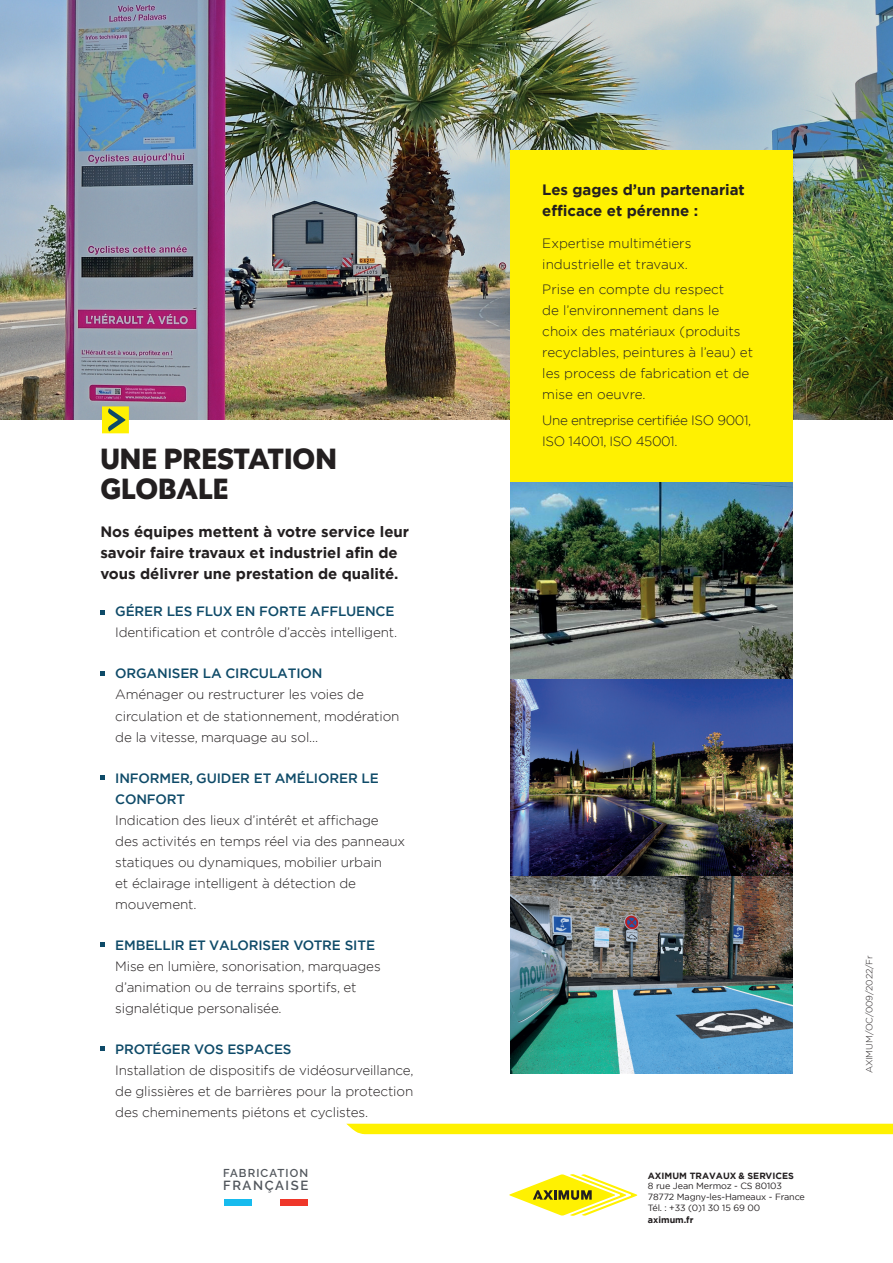
<style>
.page{position:relative;width:893px;height:1263px;background:#fff}
.page>*{position:absolute;margin:0;border:0;box-sizing:border-box;transform-origin:0 0}
.t1{font:900 28.65px/30.5px "Colas";color:#231f20}
.t2{font:700 15px/21px "Gotham";color:#231f20}
.t3{font:300 13.5px/21px "Gotham";letter-spacing:-.01em;color:#231f20}
.t4{font:500 13.5px/21px "Gotham";letter-spacing:-.01em;color:#0e4a68}
.t5{font:300 13.5px/21px "Gotham";letter-spacing:-.03em;color:#231f20}
.t6{font:600 13.2px "Raleway";letter-spacing:.12em;color:#51565c}
.t7{font:600 11.4px "Raleway";letter-spacing:.1em;color:#51565c}
.t8{font:9px/10.8px "Gotham";letter-spacing:-.01em;color:#231f20}
.t9{font:700 9px "Gotham";color:#231f20}
.t10{font:300 9px "Gotham";letter-spacing:-.01em;color:#231f20}
</style>
<div class="page">
<img style="left:0;top:0;width:893px;height:419px">
<div style="left:102px;top:406px;width:27px;height:27px;background:#fff101"></div>
<svg style="left:108px;top:408px;width:17px;height:23px"></svg>
<svg style="left:100px;top:610px;width:5px;height:4px"></svg>
<svg style="left:100px;top:671px;width:5px;height:5px"></svg>
<svg style="left:100px;top:775px;width:5px;height:5px"></svg>
<svg style="left:100px;top:943px;width:5px;height:4px"></svg>
<svg style="left:100px;top:1046px;width:5px;height:5px"></svg>
<img style="left:510px;top:483px;width:283px;height:196px">
<img style="left:510px;top:679px;width:283px;height:394px">
<svg style="left:509px;top:1174px;width:128px;height:42px"></svg>
<div style="left:346px;top:1124px;width:547px;height:10px;background:#fff101"></div>
<div style="left:510px;top:151px;width:283px;height:331px;background:#fff101"></div>
<div style="left:224px;top:1199px;width:28px;height:6px;background:#17bbee"></div>
<div style="left:280px;top:1199px;width:27px;height:6px;background:#ef372a"></div>
<h1 class="t1" style="left:100px;top:443px;width:238px">UNE PRESTATION<br>GLOBALE</h1>
<p class="t2" style="left:100px;top:521px;width:310px">Nos équipes mettent à votre service leur savoir faire travaux et industriel afin de vous délivrer une prestation de qualité.</p>
<p class="t4" style="left:115px;top:601px;width:281px">GÉRER LES FLUX EN FORTE AFFLUENCE</p>
<p class="t3" style="left:115px;top:622px;width:284px">Identification et contrôle d’accès intelligent.</p>
<p class="t4" style="left:115px;top:663px;width:209px">ORGANISER LA CIRCULATION</p>
<p class="t3" style="left:115px;top:684px;width:286px">Aménager ou restructurer les voies de circulation et de stationnement, modération de la vitesse, marquage au sol...</p>
<p class="t4" style="left:115px;top:767px;width:265px">INFORMER, GUIDER ET AMÉLIORER LE<br>CONFORT</p>
<p class="t3" style="left:115px;top:809px;width:292px">Indication des lieux d’intérêt et affichage des activités en temps réel via des panneaux statiques ou dynamiques, mobilier urbain<br>et éclairage intelligent à détection de mouvement.</p>
<p class="t4" style="left:115px;top:934px;width:261px">EMBELLIR ET VALORISER VOTRE SITE</p>
<p class="t3" style="left:115px;top:955px;width:267px">Mise en lumière, sonorisation, marquages d’animation ou de terrains sportifs, et signalétique personalisée.</p>
<p class="t4" style="left:115px;top:1038px;width:178px">PROTÉGER VOS ESPACES</p>
<p class="t3" style="left:115px;top:1059px;width:300px;text-align:justify">Installation de dispositifs de vidéosurveillance, de glissières et de barrières pour la protection des cheminements piétons et cyclistes.</p>
<p class="t7" style="left:223px;top:1167px;width:87px">FABRICATION</p>
<p class="t6" style="left:223px;top:1177px;width:87px">FRANÇAISE</p>
<p class="t2" style="left:542px;top:179px;width:204px">Les gages d’un partenariat efficace et pérenne :</p>
<p class="t3" style="left:542px;top:232px;width:151px">Expertise multimétiers industrielle et travaux.</p>
<p class="t3" style="left:542px;top:278px;width:212px">Prise en compte du respect<br>de l’environnement dans le choix des matériaux (produits recyclables, peintures à l’eau) et les process de fabrication et de mise en oeuvre.</p>
<p class="t5" style="left:542px;top:409px;width:210px">Une entreprise certifiée ISO 9001,<br>ISO 14001, ISO 45001.</p>
<p class="t9" style="left:648px;top:1169px;width:147px">AXIMUM TRAVAUX &amp; SERVICES</p>
<p class="t8" style="left:648px;top:1180px;width:159px">8 rue Jean Mermoz - CS 80103<br>78772 Magny-les-Hameaux - France<br>Tél. : +33 (0)1 30 15 69 00</p>
<p class="t9" style="left:648px;top:1214px;width:47px">aximum.fr</p>
<p class="t10" style="left:863px;top:1073px;width:120px;rotate:-90deg">AXIMUM/OC/009/2022/Fr</p>
</div>
